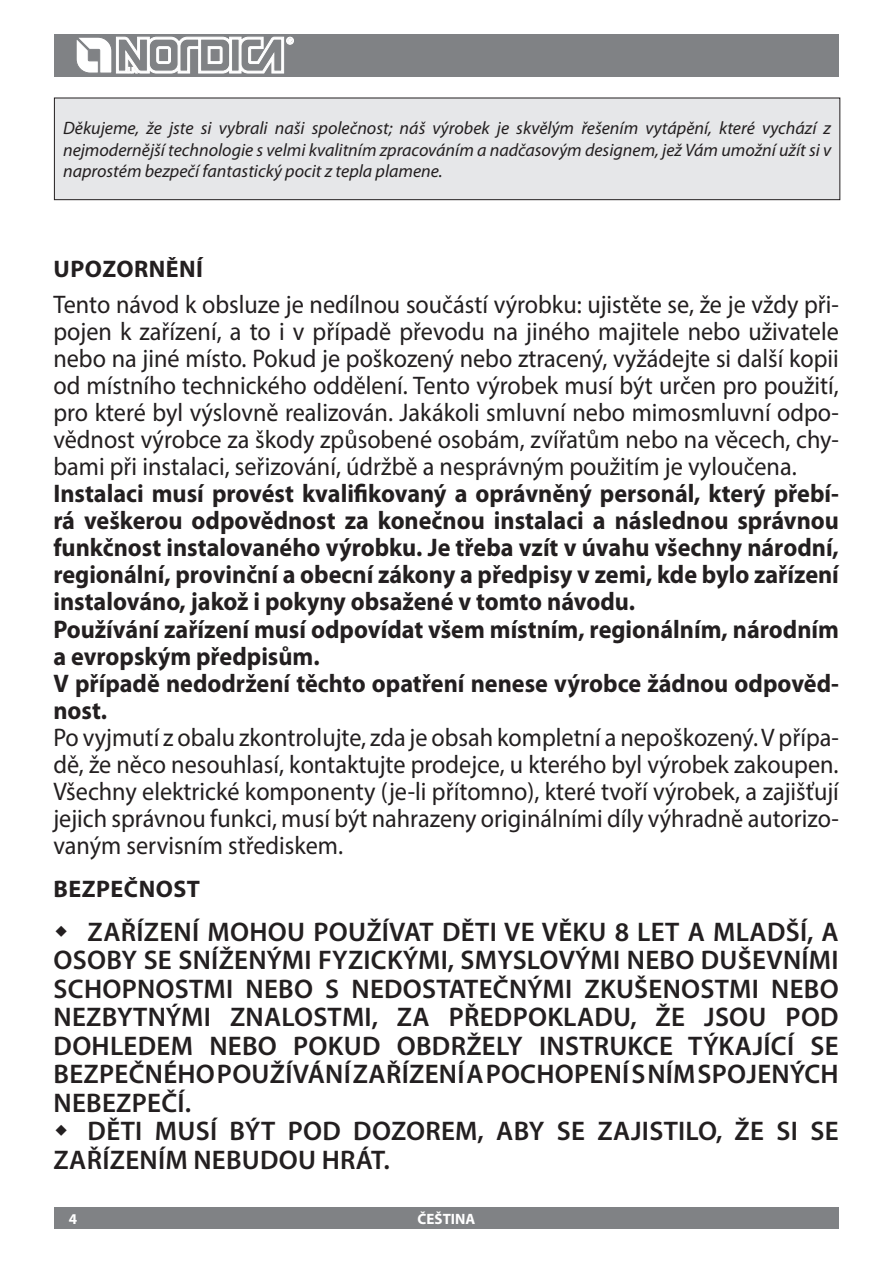
<style>
.page{position:relative;width:893px;height:1263px;background:#fff}
.page>*{position:absolute;margin:0;border:0;box-sizing:border-box;transform-origin:0 0}
.t1{font:600 27px/28.5px "Myriad Pro";letter-spacing:.01em;color:#231f20;text-align:justify}
.t2{font:25.5px/27px "Myriad Pro";color:#231f20;text-align:justify;scale:.95 1}
.t3{font:700 25.5px/27px "Myriad Pro";color:#231f20;scale:.95 1}
.t4{font:700 24px "Myriad Pro";letter-spacing:.02em;color:#231f20}
.t5{font:italic 18px/21.6px "Myriad Pro";color:#231f20;text-align:justify}
.t6{font:700 15px "Myriad Pro";color:#fff}
</style>
<div class="page">
<div style="left:54px;top:34px;width:785px;height:43px;background:#808285"></div>
<div style="left:54px;top:1208px;width:785px;height:21px;background:#808285"></div>
<div style="left:286px;top:37px;width:8px;height:7px;border:1px solid #fff;border-radius:50%"></div>
<svg style="left:76px;top:37px;width:217px;height:37px"></svg>
<div style="left:54px;top:98px;width:786px;height:102px;background:#e6e7e9"></div>
<div style="left:54px;top:98px;width:786px;height:102px;border:1px solid #231f20"></div>
<p class="t5" style="left:63px;top:117px;width:770px">Děkujeme, že jste si vybrali naši společnost; náš výrobek je skvělým řešením vytápění, které vychází z nejmodernější technologie s velmi kvalitním zpracováním a nadčasovým designem, jež Vám umožní užít si v naprostém bezpečí fantastický pocit z tepla plamene.</p>
<p class="t4" style="left:54px;top:254px;width:151px">Upozornění</p>
<p class="t2" style="left:53px;top:291px;width:828px">Tento návod k obsluze je nedílnou součástí výrobku: ujistěte se, že je vždy při&shy;pojen k zařízení, a to i v případě převodu na jiného majitele nebo uživatele nebo na jiné místo. Pokud je poškozený nebo ztracený, vyžádejte si další kopii od místního technického oddělení. Tento výrobek musí být určen pro použití, pro které byl výslovně realizován. Jakákoli smluvní nebo mimosmluvní odpo&shy;vědnost výrobce za škody způsobené osobám, zvířatům nebo na věcech, chy&shy;bami při instalaci, seřizování, údržbě a nesprávným použitím je vyloučena.</p>
<p class="t3" style="left:53px;top:479px;width:829px">Instalaci musí provést kvalifikovaný a oprávněný personál, který přebí&shy;rá veškerou odpovědnost za konečnou instalaci a následnou správnou funkčnost instalovaného výrobku. Je třeba vzít v úvahu všechny národní, regionální, provinční a obecní zákony a předpisy v zemi, kde bylo zařízení instalováno, jakož i pokyny obsažené v tomto návodu.<br>Používání zařízení musí odpovídat všem místním, regionálním, národním a evropským předpisům.<br>V případě nedodržení těchto opatření nenese výrobce žádnou odpověd&shy;nost.</p>
<p class="t2" style="left:53px;top:723px;width:828px">Po vyjmutí z obalu zkontrolujte, zda je obsah kompletní a nepoškozený. V přípa&shy;dě, že něco nesouhlasí, kontaktujte prodejce, u kterého byl výrobek zakoupen.<br>Všechny elektrické komponenty (je-li přítomno), které tvoří výrobek, a zajišťují jejich správnou funkci, musí být nahrazeny originálními díly výhradně autorizo&shy;vaným servisním střediskem.</p>
<p class="t4" style="left:54px;top:873px;width:148px">Bezpečnost</p>
<p class="t1" style="left:54px;top:917px;width:787px;text-indent:34px">ZAŘÍZENÍ MOHOU POUŽÍVAT DĚTI VE VĚKU 8 LET A MLADŠÍ, A OSOBY SE SNÍŽENÝMI FYZICKÝMI, SMYSLOVÝMI NEBO DUŠEVNÍMI SCHOPNOSTMI NEBO S NEDOSTATEČNÝMI ZKUŠENOSTMI NEBO NEZBYTNÝMI ZNALOSTMI, ZA PŘEDPOKLADU, ŽE JSOU POD DOHLEDEM NEBO POKUD OBDRŽELY INSTRUKCE TÝKAJÍCÍ SE BEZPEČNÉHO POUŽÍVÁNÍ ZAŘÍZENÍ A POCHOPENÍ S NÍM SPOJENÝCH NEBEZPEČÍ.</p>
<p class="t1" style="left:54px;top:1116px;width:787px;text-indent:34px">DĚTI MUSÍ BÝT POD DOZOREM, ABY SE ZAJISTILO, ŽE SI SE<br>ZAŘÍZENÍM NEBUDOU HRÁT.</p>
<p class="t6" style="left:69px;top:1209px;width:10px">4</p>
<p class="t6" style="left:418px;top:1209px;width:59px">ČEŠTINA</p>
</div>
